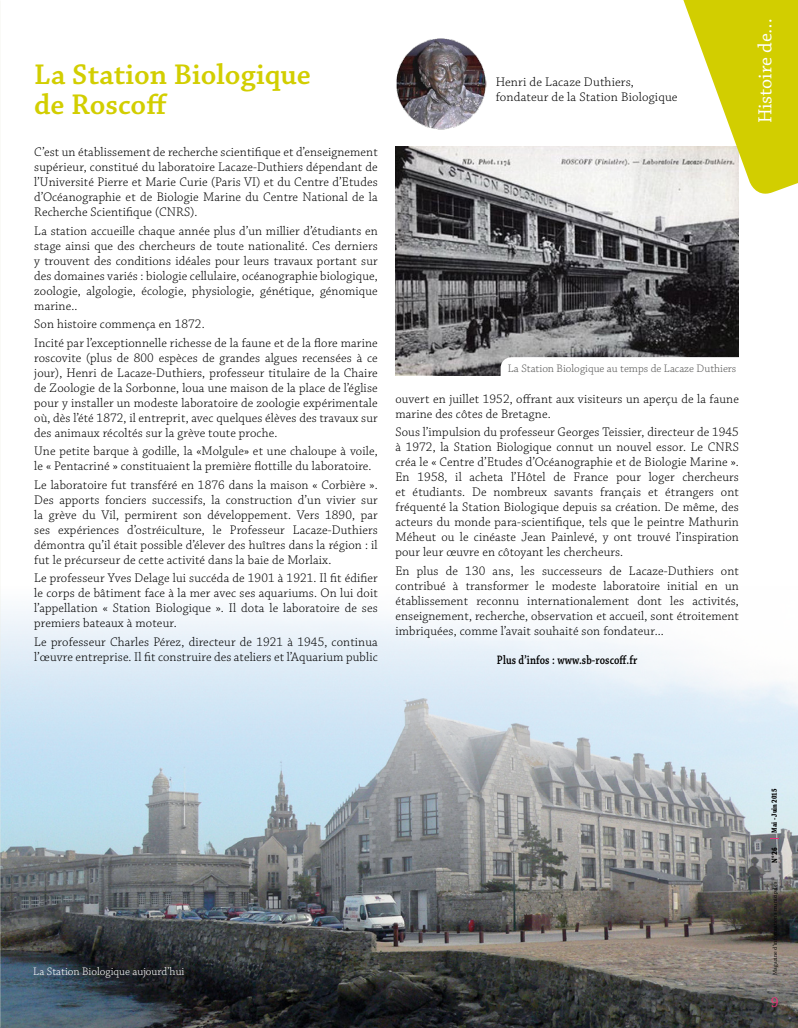
<style>
.page{position:relative;width:798px;height:1028px;background:#fff}
.page>*{position:absolute;margin:0;border:0;box-sizing:border-box;transform-origin:0 0}
.t1{font:600 30px/30px "Chaparral Pro";color:#d2ce00}
.t2{font:20px "Chaparral Pro";letter-spacing:-.005em;color:#fff}
.t3{font:15px "Chaparral Pro";color:#e83278}
.t4{font:300 13.12px/15px "Chaparral Pro";letter-spacing:.01em;color:#000;text-align:justify}
.t5{font:600 12.88px "Chaparral Pro";letter-spacing:.01em;color:#000;scale:.8 1}
.t6{font:300 11.38px "Chaparral Pro";color:#575756}
.t7{font:300 11.38px "Chaparral Pro";color:#fff}
.t8{font:700 8.25px "Chaparral Pro";color:#000;scale:.8 1}
.t9{font:700 7.75px "Chaparral Pro";color:#000;scale:.8 1}
.t10{font:5.75px "Chaparral Pro";letter-spacing:.02em;color:#000}
</style>
<div class="page">
<img style="left:0;top:599px;width:797px;height:429px">
<img style="left:395px;top:146px;width:343px;height:229px">
<svg style="left:670px;top:0;width:127px;height:198px"></svg>
<img style="left:396px;top:38px;width:90px;height:91px">
<svg style="left:500px;top:357px;width:239px;height:19px"></svg>
<h1 class="t1" style="left:34px;top:61px;width:278px">La Station Biologique de Roscoff</h1>
<p class="t4" style="left:34px;top:145px;width:345px">C’est un établissement de recherche scientifique et d’enseignement supérieur, constitué du laboratoire Lacaze-Duthiers dépendant de l’Université Pierre et Marie Curie (Paris VI) et du Centre d’Etudes d’Océanographie et de Biologie Marine du Centre National de la Recherche Scientifique (CNRS).</p>
<p class="t4" style="left:34px;top:223px;width:345px">La station accueille chaque année plus d’un millier d’étudiants en stage ainsi que des chercheurs de toute nationalité. Ces derniers y trouvent des conditions idéales pour leurs travaux portant sur des domaines variés : biologie cellulaire, océanographie biologique, zoologie, algologie, écologie, physiologie, génétique, génomique marine..</p>
<p class="t4" style="left:34px;top:315px;width:345px;line-height:18.5px">Son histoire commença en 1872.<br>Incité par l’exceptionnelle richesse de la faune et de la flore marine</p>
<p class="t4" style="left:34px;top:350px;width:345px">roscovite (plus de 800 espèces de grandes algues recensées à ce jour), Henri de Lacaze-Duthiers, professeur titulaire de la Chaire de Zoologie de la Sorbonne, loua une maison de la place de l’église pour y installer un modeste laboratoire de zoologie expérimentale où, dès l’été 1872, il entreprit, avec quelques élèves des travaux sur des animaux récoltés sur la grève toute proche.</p>
<p class="t4" style="left:34px;top:444px;width:345px">Une petite barque à godille, la «Molgule» et une chaloupe à voile, le « Pentacriné » constituaient la première flottille du laboratoire.</p>
<p class="t4" style="left:34px;top:478px;width:345px">Le laboratoire fut transféré en 1876 dans la maison « Corbière ».<br>Des apports fonciers successifs, la construction d’un vivier sur la grève du Vil, permirent son développement. Vers 1890, par ses expériences d’ostréiculture, le Professeur Lacaze-Duthiers démontra qu’il était possible d’élever des huîtres dans la région : il fut le précurseur de cette activité dans la baie de Morlaix.</p>
<p class="t4" style="left:34px;top:571px;width:345px">Le professeur Yves Delage lui succéda de 1901 à 1921. Il fit édifier le corps de bâtiment face à la mer avec ses aquariums. On lui doit l’appellation « Station Biologique ». Il dota le laboratoire de ses premiers bateaux à moteur.</p>
<p class="t4" style="left:34px;top:635px;width:345px">Le professeur Charles Pérez, directeur de 1921 à 1945, continua l’œuvre entreprise. Il fit construire des ateliers et l’Aquarium public</p>
<p class="t4" style="left:495px;top:75px;width:183px">Henri de Lacaze Duthiers, fondateur de la Station Biologique</p>
<p class="t6" style="left:507px;top:362px;width:230px">La Station Biologique au temps de Lacaze Duthiers</p>
<p class="t4" style="left:395px;top:391px;width:345px">ouvert en juillet 1952, offrant aux visiteurs un aperçu de la faune marine des côtes de Bretagne.</p>
<p class="t4" style="left:395px;top:425px;width:345px">Sous l’impulsion du professeur Georges Teissier, directeur de 1945 à 1972, la Station Biologique connut un nouvel essor. Le CNRS créa le « Centre d’Etudes d’Océanographie et de Biologie Marine ».<br>En 1958, il acheta l’Hôtel de France pour loger chercheurs et étudiants. De nombreux savants français et étrangers ont fréquenté la Station Biologique depuis sa création. De même, des acteurs du monde para-scientifique, tels que le peintre Mathurin Méheut ou le cinéaste Jean Painlevé, y ont trouvé l’inspiration pour leur œuvre en côtoyant les chercheurs.</p>
<p class="t4" style="left:395px;top:563px;width:345px">En plus de 130 ans, les successeurs de Lacaze-Duthiers ont contribué à transformer le modeste laboratoire initial en un établissement reconnu internationalement dont les activités, enseignement, recherche, observation et accueil, sont étroitement imbriquées, comme l’avait souhaité son fondateur...</p>
<p class="t5" style="left:497px;top:652px;width:177px">Plus d’infos : www.sb-roscoff.fr</p>
<h2 class="t2" style="left:753px;top:123px;width:107px;rotate:-90deg">Histoire de…</h2>
<p class="t7" style="left:33px;top:964px;width:152px">La Station Biologique aujourd’hui</p>
<p class="t9" style="left:769px;top:832px;width:57px;rotate:-90deg">Mai - Juin 2015</p>
<p class="t8" style="left:769px;top:863px;width:21px;rotate:-90deg">N°26</p>
<p class="t10" style="left:771px;top:974px;width:94px;rotate:-90deg">Magazine d’informations municipales</p>
<p class="t3" style="left:770px;top:993px;width:9px">9</p>
</div>
